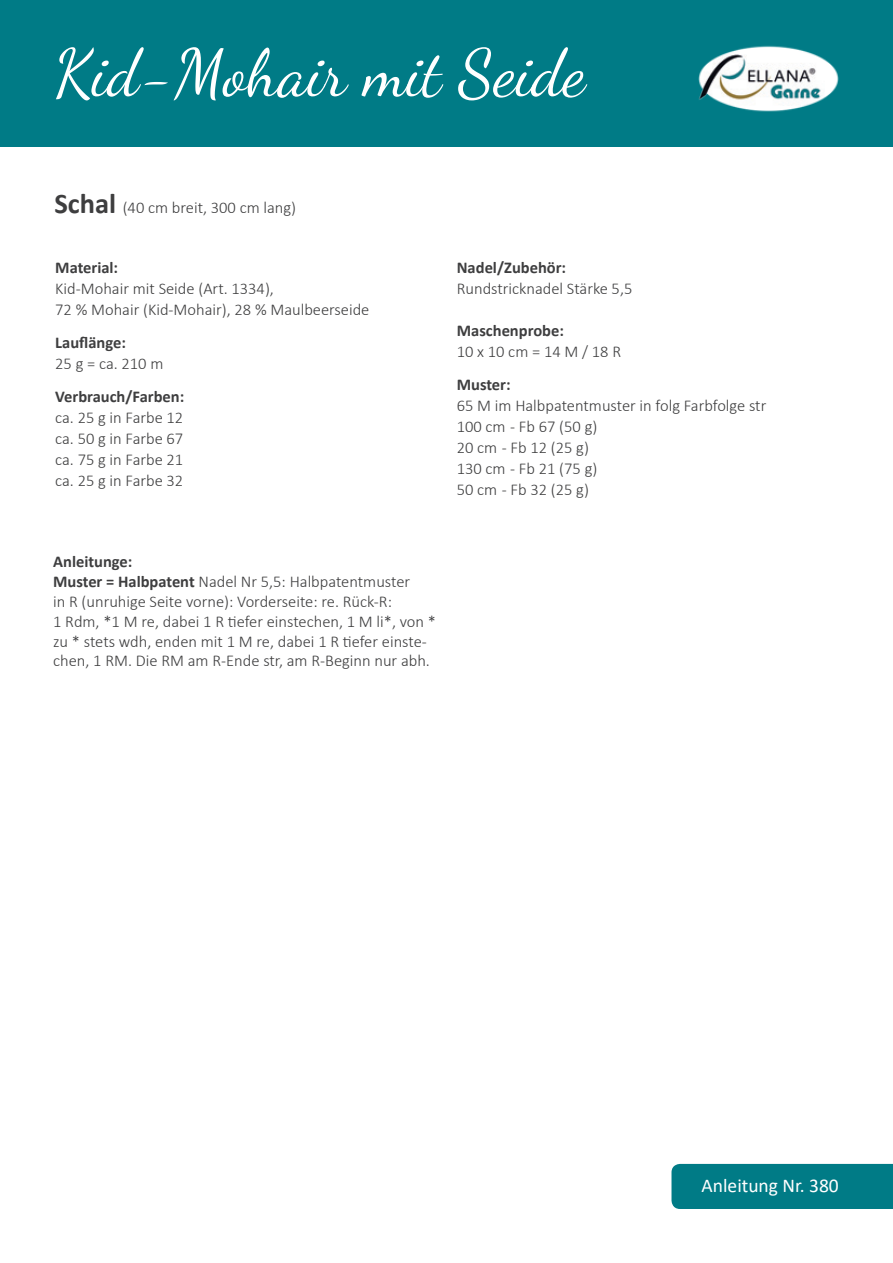
<style>
.page{position:relative;width:893px;height:1263px;background:#fff}
.page>*{position:absolute;margin:0;border:0;box-sizing:border-box;transform-origin:0 0}
.t1{font:66px "Dancing Script";color:#fff}
.t2{font:19.5px "Calibri";color:#fff}
.t3{font:300 16.5px/21px "Calibri";color:#3e3e3f}
.t4{font:700 16.5px "Calibri";color:#3e3e3f}
.s1{font-weight:700;font-size:28.5px}
.s2{font-weight:700}
</style>
<div class="page">
<div style="left:671px;top:1164px;width:222px;height:45px;background:#007b86"></div>
<div style="left:0;top:0;width:893px;height:147px;background:#007b86"></div>
<img style="left:698px;top:45px;width:141px;height:67px">
<h1 class="t1" style="left:54px;top:34px;width:533px">Kid-Mohair mit Seide</h1>
<p class="t3" style="left:54px;top:197px;width:243px"><span class="s1">Schal</span> (40 cm breit, 300 cm lang)</p>
<p class="t4" style="left:55px;top:256px;width:64px">Material:</p>
<p class="t3" style="left:55px;top:278px;width:316px">Kid-Mohair mit Seide (Art. 1334),<br>72 % Mohair (Kid-Mohair), 28 % Maulbeerseide</p>
<p class="t4" style="left:55px;top:331px;width:72px">Lauflänge:</p>
<p class="t3" style="left:55px;top:353px;width:110px">25 g = ca. 210 m</p>
<p class="t4" style="left:55px;top:385px;width:130px">Verbrauch/Farben:</p>
<p class="t3" style="left:55px;top:407px;width:130px;text-align:justify">ca. 25 g in Farbe 12 ca. 50 g in Farbe 67 ca. 75 g in Farbe 21 ca. 25 g in Farbe 32</p>
<p class="t4" style="left:457px;top:256px;width:111px">Nadel/Zubehör:</p>
<p class="t3" style="left:457px;top:278px;width:177px">Rundstricknadel Stärke 5,5</p>
<p class="t4" style="left:457px;top:319px;width:109px">Maschenprobe:</p>
<p class="t3" style="left:457px;top:341px;width:166px">10 x 10 cm = 14 M / 18 R</p>
<p class="t4" style="left:457px;top:373px;width:55px">Muster:</p>
<p class="t3" style="left:457px;top:395px;width:311px">65 M im Halbpatentmuster in folg Farbfolge str<br>100 cm - Fb 67 (50 g)<br>20 cm - Fb 12 (25 g)<br>130 cm - Fb 21 (75 g)<br>50 cm - Fb 32 (25 g)</p>
<p class="t3" style="left:53px;top:552px;width:384px;line-height:19.8px"><span class="s2">Anleitunge:<br>Muster = Halbpatent</span> Nadel Nr 5,5: Halbpatentmuster<br>in R (unruhige Seite vorne): Vorderseite: re. Rück-R:<br>1 Rdm, *1 M re, dabei 1 R tiefer einstechen, 1 M li*, von * zu * stets wdh, enden mit 1 M re, dabei 1 R tiefer einste&shy;chen, 1 RM. Die RM am R-Ende str, am R-Beginn nur abh.</p>
<p class="t2" style="left:702px;top:1171px;width:139px">Anleitung Nr. 380</p>
</div>
